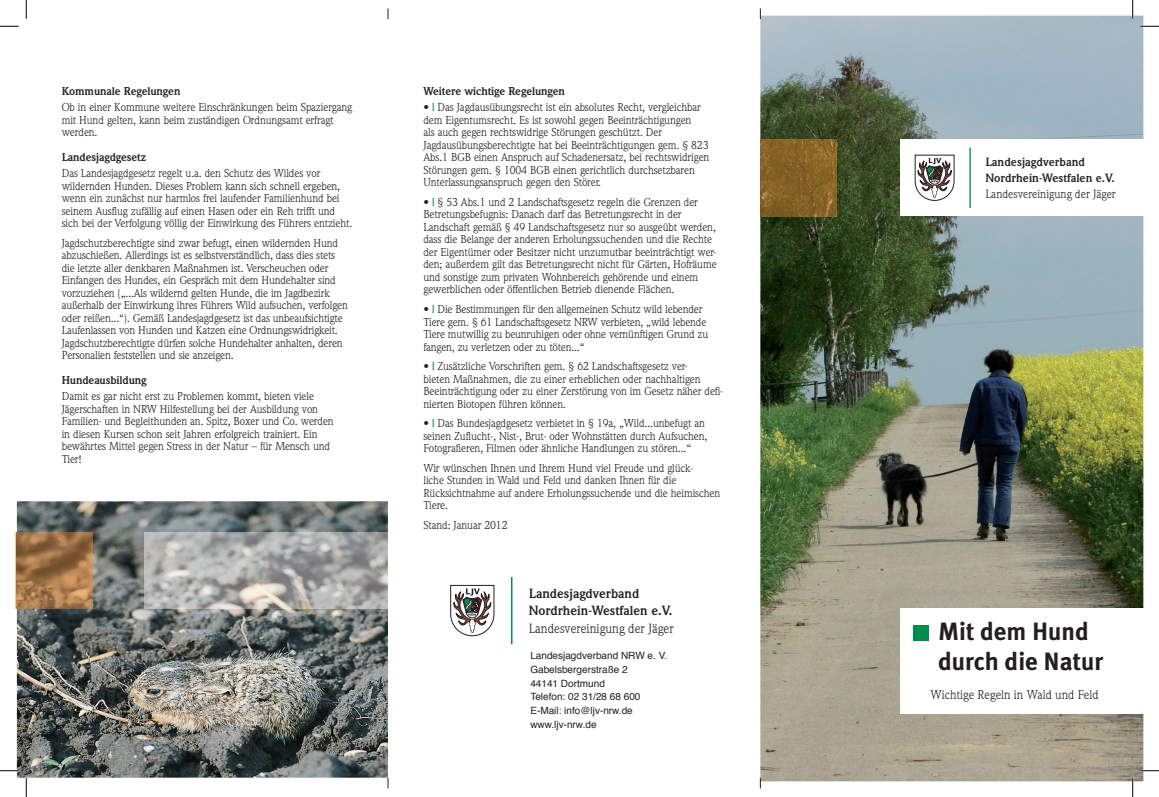
<style>
.page{position:relative;width:1159px;height:797px;background:#fff}
.page>*{position:absolute;margin:0;border:0;box-sizing:border-box;transform-origin:0 0}
.t1{font:700 25px/30px "Meta Plus";color:#231f20}
.t2{font:700 13px/17.4px "Weidemann";color:#231f20}
.t3{font:13px "Weidemann";color:#231f20}
.t4{font:12.5px "Weidemann";color:#231f20}
.t5{font:700 11.75px/15.6px "Weidemann";color:#231f20}
.t6{font:11.75px "Weidemann";color:#231f20}
.t7{font:11.25px/12.5px "Weidemann";letter-spacing:-.01em;color:#231f20}
.t8{font:700 11.25px "Weidemann";letter-spacing:-.01em;color:#231f20}
.t9{font:10px/13.8px "Helvetica";color:#231f20}
.s1{font-weight:700;color:#008c4e}
</style>
<div class="page">
<img style="left:760px;top:16px;width:382px;height:765px">
<img style="left:17px;top:501px;width:371px;height:276px">
<hr style="left:511px;top:577px;width:1px;height:67px;background:#008f4d">
<svg style="left:450px;top:585px;width:44px;height:51px"></svg>
<div style="left:899px;top:608px;width:244px;height:106px;background:#fff"></div>
<div style="left:912px;top:625px;width:16px;height:15px;background:#008c4e"></div>
<div style="left:899px;top:140px;width:243px;height:76px;background:#fff"></div>
<hr style="left:969px;top:147px;width:1px;height:61px;background:#008f4d">
<svg style="left:914px;top:155px;width:40px;height:46px"></svg>
<img style="left:760px;top:140px;width:76px;height:76px">
<img style="left:144px;top:532px;width:244px;height:76px">
<hr style="left:16px;top:532px;width:1px;height:76px;background:#fcc287">
<img style="left:17px;top:532px;width:75px;height:76px">
<svg style="left:0;top:25px;width:19px;height:2px"></svg>
<svg style="left:1139px;top:25px;width:19px;height:2px"></svg>
<svg style="left:0;top:770px;width:19px;height:1px"></svg>
<svg style="left:1139px;top:770px;width:19px;height:1px"></svg>
<svg style="left:25px;top:0;width:2px;height:19px"></svg>
<svg style="left:25px;top:778px;width:2px;height:19px"></svg>
<svg style="left:1131px;top:0;width:2px;height:19px"></svg>
<svg style="left:1131px;top:778px;width:2px;height:19px"></svg>
<p class="t8" style="left:62px;top:85px;width:120px">Kommunale Regelungen</p>
<p class="t7" style="left:62px;top:101px;width:292px">Ob in einer Kommune weitere Einschränkungen beim Spaziergang mit Hund gelten, kann beim zuständigen Ordnungsamt erfragt werden.</p>
<p class="t8" style="left:62px;top:151px;width:86px">Landesjagdgesetz</p>
<p class="t7" style="left:62px;top:167px;width:292px">Das Landesjagdgesetz regelt u.a. den Schutz des Wildes vor wildernden Hunden. Dieses Problem kann sich schnell ergeben, wenn ein zunächst nur harmlos frei laufender Familienhund bei seinem Ausflug zufällig auf einen Hasen oder ein Reh trifft und sich bei der Verfolgung völlig der Einwirkung des Führers entzieht.</p>
<p class="t7" style="left:62px;top:237px;width:287px">Jagdschutzberechtigte sind zwar befugt, einen wildernden Hund abzuschießen. Allerdings ist es selbstverständlich, dass dies stets die letzte aller denkbaren Maßnahmen ist. Verscheuchen oder Einfangen des Hundes, ein Gespräch mit dem Hundehalter sind vorzuziehen („...Als wildernd gelten Hunde, die im Jagdbezirk außerhalb der Einwirkung ihres Führers Wild aufsuchen, verfolgen oder reißen...“). Gemäß Landesjagdgesetz ist das unbeaufsichtigte Laufenlassen von Hunden und Katzen eine Ordnungswidrigkeit.<br>Jagdschutzberechtigte dürfen solche Hundehalter anhalten, deren Personalien feststellen und sie anzeigen.</p>
<p class="t8" style="left:62px;top:374px;width:86px">Hundeausbildung</p>
<p class="t7" style="left:62px;top:390px;width:273px">Damit es gar nicht erst zu Problemen kommt, bieten viele Jägerschaften in NRW Hilfestellung bei der Ausbildung von Familien- und Begleithunden an. Spitz, Boxer und Co. werden in diesen Kursen schon seit Jahren erfolgreich trainiert. Ein bewährtes Mittel gegen Stress in der Natur – für Mensch und Tier!</p>
<p class="t8" style="left:423px;top:85px;width:143px">Weitere wichtige Regelungen</p>
<p class="t7" style="left:423px;top:101px;width:287px">• <span class="s1">|</span> Das Jagdausübungsrecht ist ein absolutes Recht, vergleichbar dem Eigentumsrecht. Es ist sowohl gegen Beeinträchtigungen<br>als auch gegen rechtswidrige Störungen geschützt. Der Jagdausübungsberechtigte hat bei Beeinträchtigungen gem. § 823<br>Abs.1 BGB einen Anspruch auf Schadenersatz, bei rechtswidrigen Störungen gem. § 1004 BGB einen gerichtlich durchsetzbaren Unterlassungsanspruch gegen den Störer.</p>
<p class="t7" style="left:423px;top:196px;width:294px">• <span class="s1">|</span> § 53 Abs.1 und 2 Landschaftsgesetz regeln die Grenzen der Betretungsbefugnis: Danach darf das Betretungsrecht in der Landschaft gemäß § 49 Landschaftsgesetz nur so ausgeübt werden, dass die Belange der anderen Erholungssuchenden und die Rechte der Eigentümer oder Besitzer nicht unzumutbar beeinträchtigt wer&shy;den; außerdem gilt das Betretungsrecht nicht für Gärten, Hofräume und sonstige zum privaten Wohnbereich gehörende und einem gewerblichen oder öffentlichen Betrieb dienende Flächen.</p>
<p class="t7" style="left:423px;top:303px;width:286px">• <span class="s1">|</span> Die Bestimmungen für den allgemeinen Schutz wild lebender Tiere gem. § 61 Landschaftsgesetz NRW verbieten, „wild lebende Tiere mutwillig zu beunruhigen oder ohne vernünftigen Grund zu fangen, zu verletzen oder zu töten...“</p>
<p class="t7" style="left:423px;top:360px;width:301px">• <span class="s1">|</span> Zusätzliche Vorschriften gem. § 62 Landschaftsgesetz ver-<br>bieten Maßnahmen, die zu einer erheblichen oder nachhaltigen Beeinträchtigung oder zu einer Zerstörung von im Gesetz näher defi&shy;nierten Biotopen führen können.</p>
<p class="t7" style="left:423px;top:417px;width:285px">• <span class="s1">|</span> Das Bundesjagdgesetz verbietet in § 19a, „Wild...unbefugt an seinen Zuflucht-, Nist-, Brut- oder Wohnstätten durch Aufsuchen,<br>Fotografieren, Filmen oder ähnliche Handlungen zu stören...“</p>
<p class="t7" style="left:423px;top:461px;width:298px">Wir wünschen Ihnen und Ihrem Hund viel Freude und glück-<br>liche Stunden in Wald und Feld und danken Ihnen für die Rücksichtnahme auf andere Erholungssuchende und die heimischen Tiere.</p>
<p class="t7" style="left:423px;top:518px;width:86px">Stand: Januar 2012</p>
<p class="t5" style="left:985px;top:155px;width:131px">Landesjagdverband<br>Nordrhein-Westfalen e.V.</p>
<p class="t6" style="left:985px;top:187px;width:132px">Landesvereinigung der Jäger</p>
<p class="t2" style="left:528px;top:585px;width:145px">Landesjagdverband<br>Nordrhein-Westfalen e.V.</p>
<p class="t3" style="left:528px;top:620px;width:146px">Landesvereinigung der Jäger</p>
<h1 class="t1" style="left:937px;top:616px;width:167px">Mit dem Hund durch die Natur</h1>
<p class="t4" style="left:930px;top:687px;width:169px">Wichtige Regeln in Wald und Feld</p>
<p class="t9" style="left:530px;top:649px;width:138px">Landesjagdverband NRW e. V.<br>Gabelsbergerstraße 2<br>44141 Dortmund<br>Telefon: 02 31/28 68 600<br>E-Mail: info@ljv-nrw.de www.ljv-nrw.de</p>
</div>
